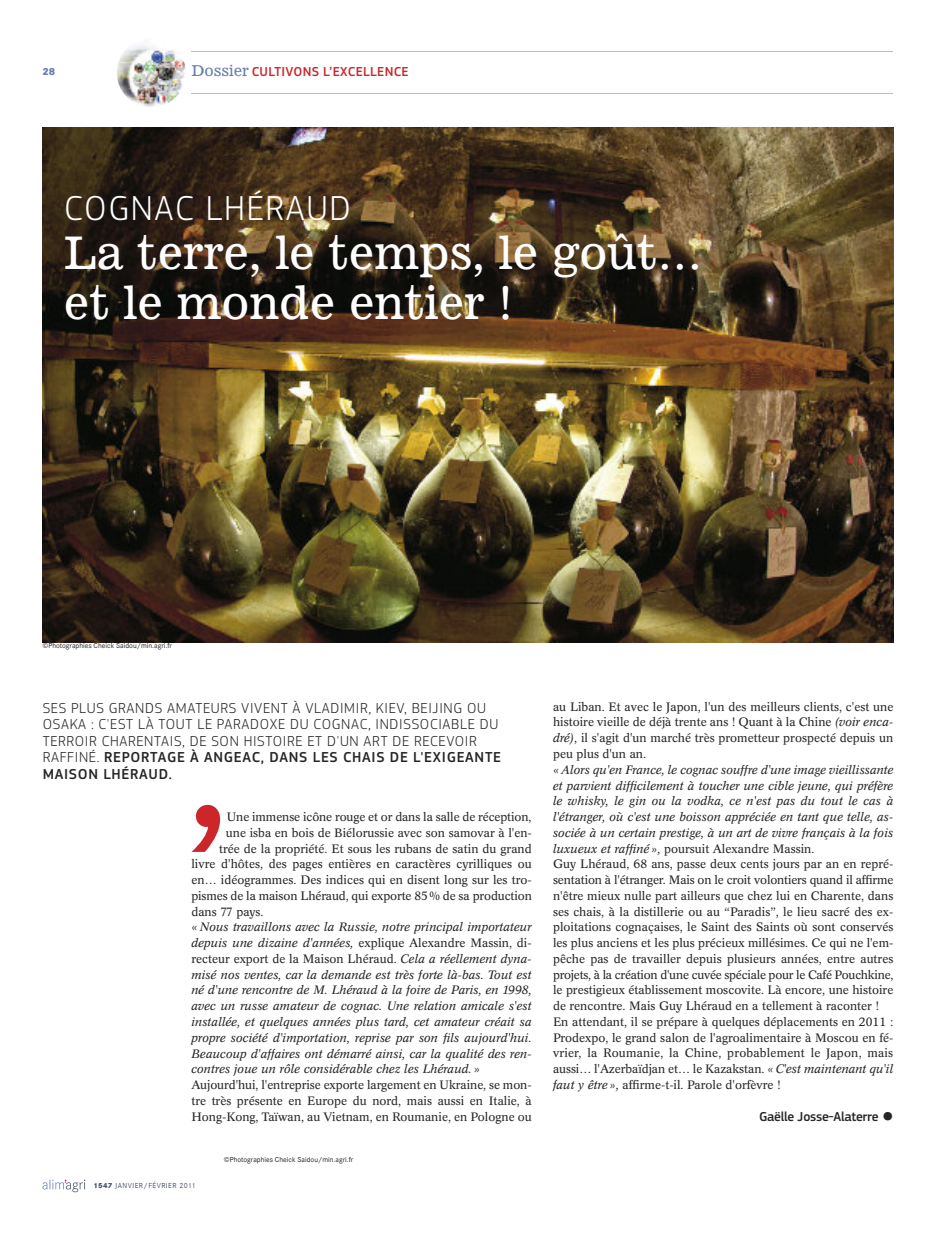
<style>
.page{position:relative;width:936px;height:1234px;background:#fff}
.page>*{position:absolute;margin:0;border:0;box-sizing:border-box;transform-origin:0 0}
.t1{font:45px/49.5px "News 701 BT Roman A";color:#fff}
.t2{font:300 36px "PF Square Sans Pro";letter-spacing:.045em;color:#fff}
.t3{font:300 15px/16.5px "PF Square Sans Pro";letter-spacing:.045em;color:#272627}
.t4{font:500 13.5px "PF Square Sans Pro";letter-spacing:.02em;color:#cc262b}
.t5{font:500 13.5px "PF Square Sans Pro";letter-spacing:-.02em;color:#272627}
.t6{font:12px/15.8px "Concorde BE";color:#272627}
.t7{font:italic 12px "Concorde BE";color:#272627}
.t8{font:800 10.5px "Corporate S";color:#6880ad}
.t9{font:7.5px "Corporate S";color:#272627}
.t10{font:7.5px "Corporate S";letter-spacing:.06em;color:#48526a}
.s1{font-family:"News 701 BT Roman A";font-weight:400;font-size:15px;color:#6880ad}
.s2{font-weight:500}
.s3{font-style:italic}
.s4{font-weight:800}
</style>
<div class="page">
<img style="left:43px;top:128px;width:850px;height:514px">
<img style="left:117px;top:38px;width:69px;height:69px;border-radius:50%">
<hr style="left:191px;top:51px;width:702px;height:1px;background:#b3c0d6">
<hr style="left:191px;top:94px;width:702px;height:1px;background:#b3c0d6">
<svg style="left:43px;top:1179px;width:42px;height:12px"></svg>
<svg style="left:192px;top:804px;width:28px;height:47px"></svg>
<p class="t8" style="left:43px;top:65px;width:14px">28</p>
<p class="t4" style="left:191px;top:67px;width:219px"><span class="s1">Dossier</span> CULTIVONS L’EXCELLENCE</p>
<p class="t2" style="left:64px;top:196px;width:288px">COGNAC LHÉRAUD</p>
<p class="t1" style="left:64px;top:232px;width:640px">La terre, le temps, le goût… et le monde entier !</p>
<p class="t9" style="left:43px;top:641px;width:131px">©Photographies Cheick Saidou/min.agri.fr</p>
<p class="t3" style="left:43px;top:700px;width:460px">SES PLUS GRANDS AMATEURS VIVENT À VLADIMIR, KIEV, BEIJING OU OSAKA : C'EST LÀ TOUT LE PARADOXE DU COGNAC, INDISSOCIABLE DU TERROIR CHARENTAIS, DE SON HISTOIRE ET D'UN ART DE RECEVOIR RAFFINÉ. <span class="s2">REPORTAGE À ANGEAC, DANS LES CHAIS DE L'EXIGEANTE MAISON LHÉRAUD.</span></p>
<p class="t6" style="left:227px;top:809px;width:306px">Une immense icône rouge et or dans la salle de réception,</p>
<p class="t6" style="left:226px;top:825px;width:307px">une isba en bois de Biélorussie avec son samovar à l'en-</p>
<p class="t6" style="left:219px;top:841px;width:314px">trée de la propriété. Et sous les rubans de satin du grand</p>
<p class="t6" style="left:191px;top:857px;width:342px">livre d'hôtes, des pages entières en caractères cyrilliques ou</p>
<p class="t6" style="left:191px;top:872px;width:342px">en… idéogrammes. Des indices qui en disent long sur les tro-</p>
<p class="t6" style="left:191px;top:888px;width:342px">pismes de la maison Lhéraud, qui exporte 85% de sa production</p>
<p class="t6" style="left:191px;top:904px;width:74px">dans 77 pays.</p>
<p class="t7" style="left:191px;top:922px;width:342px">«Nous travaillons avec la Russie, notre principal importateur</p>
<p class="t6" style="left:191px;top:935px;width:342px"><span class="s3">depuis une dizaine d'années,</span> explique Alexandre Massin, di-</p>
<p class="t6" style="left:191px;top:951px;width:342px">recteur export de la Maison Lhéraud. <span class="s3">Cela a réellement dyna-</span></p>
<p class="t7" style="left:191px;top:969px;width:342px">misé nos ventes, car la demande est très forte là-bas. Tout est</p>
<p class="t7" style="left:191px;top:985px;width:342px">né d'une rencontre de M. Lhéraud à la foire de Paris, en 1998,</p>
<p class="t7" style="left:191px;top:1001px;width:342px">avec un russe amateur de cognac. Une relation amicale s'est</p>
<p class="t7" style="left:191px;top:1016px;width:342px">installée, et quelques années plus tard, cet amateur créait sa</p>
<p class="t7" style="left:191px;top:1032px;width:342px">propre société d'importation, reprise par son fils aujourd'hui.</p>
<p class="t7" style="left:191px;top:1048px;width:342px">Beaucoup d'affaires ont démarré ainsi, car la qualité des ren-</p>
<p class="t7" style="left:191px;top:1064px;width:290px">contres joue un rôle considérable chez les Lhéraud.»</p>
<p class="t6" style="left:191px;top:1077px;width:342px">Aujourd'hui, l'entreprise exporte largement en Ukraine, se mon-</p>
<p class="t6" style="left:191px;top:1093px;width:342px">tre très présente en Europe du nord, mais aussi en Italie, à</p>
<p class="t6" style="left:191px;top:1109px;width:342px">Hong-Kong, Taïwan, au Vietnam, en Roumanie, en Pologne ou</p>
<p class="t10" style="left:94px;top:1180px;width:103px"><span class="s4">1547</span> janvier/février 2011</p>
<p class="t9" style="left:224px;top:1155px;width:131px">©Photographies Cheick Saidou/min.agri.fr</p>
<p class="t6" style="left:553px;top:699px;width:342px">au Liban. Et avec le Japon, l'un des meilleurs clients, c'est une histoire vieille de déjà trente ans ! Quant à la Chine <span class="s3">(voir enca&shy;dré)</span>, il s'agit d'un marché très prometteur prospecté depuis un peu plus d'un an.<br><span class="s3">«Alors qu'en France, le cognac souffre d'une image vieillissante et parvient difficilement à toucher une cible jeune, qui préfère le whisky, le gin ou la vodka, ce n'est pas du tout le cas à l'étranger, où c'est une boisson appréciée en tant que telle, as&shy;sociée à un certain prestige, à un art de vivre français à la fois luxueux et raffiné»,</span> poursuit Alexandre Massin.<br>Guy Lhéraud, 68 ans, passe deux cents jours par an en repré&shy;sentation à l'étranger. Mais on le croit volontiers quand il affirme n'être mieux nulle part ailleurs que chez lui en Charente, dans ses chais, à la distillerie ou au “Paradis”, le lieu sacré des ex&shy;ploitations cognaçaises, le Saint des Saints où sont conservés les plus anciens et les plus précieux millésimes. Ce qui ne l'em&shy;pêche pas de travailler depuis plusieurs années, entre autres projets, à la création d'une cuvée spéciale pour le Café Pouchkine, le prestigieux établissement moscovite. Là encore, une histoire de rencontre. Mais Guy Lhéraud en a tellement à raconter !<br>En attendant, il se prépare à quelques déplacements en 2011 :<br>Prodexpo, le grand salon de l'agroalimentaire à Moscou en fé&shy;vrier, la Roumanie, la Chine, probablement le Japon, mais aussi… l'Azerbaïdjan et… le Kazakstan. <span class="s3">«C'est maintenant qu'il faut y être»,</span> affirme-t-il. Parole d'orfèvre !</p>
<p class="t5" style="left:759px;top:1111px;width:136px">GAËLLE JOSSE-ALATERRE ●</p>
</div>
